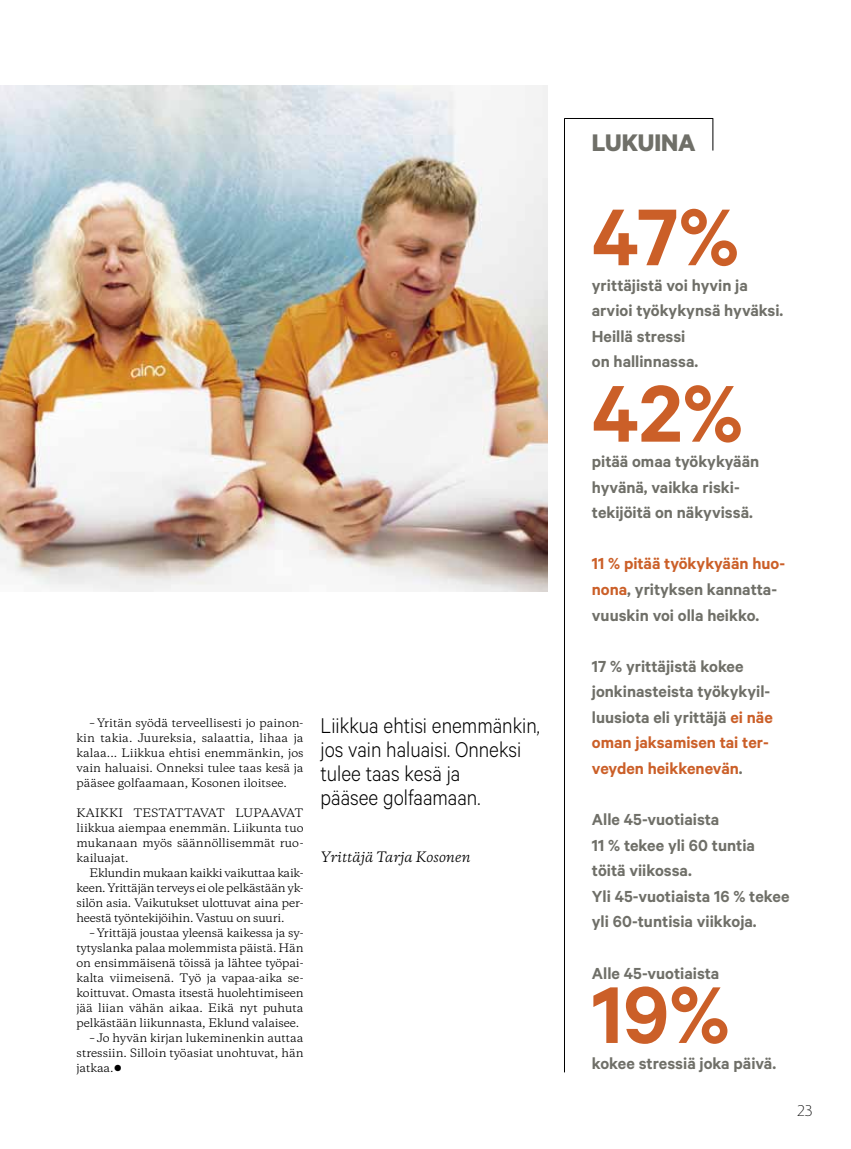
<style>
.page{position:relative;width:851px;height:1149px;background:#fff}
.page>*{position:absolute;margin:0;border:0;box-sizing:border-box;transform-origin:0 0}
.t1{font:600 90.45px "Calibre";color:#cb5f28}
.t2{font:700 27px "Calibre";color:#6f6f68}
.t3{font:300 24px/24px "Calibre";color:#000;scale:.9 1}
.t4{font:600 18px/25.5px "Calibre";color:#6f6f68}
.t5{font:15px "Landmark";color:#000}
.t6{font:italic 13.5px "Copernicus";color:#000}
.t7{font:10.95px/15px "Copernicus";color:#000;text-align:justify}
.s1{color:#cb5f28}
</style>
<div class="page">
<img style="left:0;top:85px;width:547px;height:506px">
<hr style="left:564px;top:118px;width:1px;height:953px;background:#000">
<hr style="left:564px;top:118px;width:149px;height:1px;background:#000">
<hr style="left:712px;top:118px;width:1px;height:32px;background:#000">
<p class="t7" style="left:77px;top:714px;width:228px;text-indent:13px">– Yritän syödä terveellisesti jo painon&shy;kin takia. Juureksia, salaattia, lihaa ja kalaa... Liikkua ehtisi enemmänkin, jos vain haluaisi. Onneksi tulee taas kesä ja pääsee golfaamaan, Kosonen iloitsee.</p>
<p class="t7" style="left:77px;top:804px;width:228px">KAIKKI TESTATTAVAT LUPAAVAT liikkua aiempaa enemmän. Liikunta tuo mukanaan myös säännöllisemmät ruo&shy;kailuajat.</p>
<p class="t7" style="left:77px;top:864px;width:228px;text-indent:13px">Eklundin mukaan kaikki vaikuttaa kaik&shy;keen. Yrittäjän terveys ei ole pelkästään yk&shy;silön asia. Vaikutukset ulottuvat aina per&shy;heestä työntekijöihin. Vastuu on suuri.</p>
<p class="t7" style="left:77px;top:924px;width:228px;text-indent:13px">– Yrittäjä joustaa yleensä kaikessa ja sy&shy;tytyslanka palaa molemmista päistä. Hän on ensimmäisenä töissä ja lähtee työpai&shy;kalta viimeisenä. Työ ja vapaa-aika se&shy;koittuvat. Omasta itsestä huolehtimiseen jää liian vähän aikaa. Eikä nyt puhuta pelkästään liikunnasta, Eklund valaisee.</p>
<p class="t7" style="left:77px;top:1029px;width:228px;text-indent:13px">– Jo hyvän kirjan lukeminenkin auttaa stressiin. Silloin työasiat unohtuvat, hän jatkaa.●</p>
<h3 class="t3" style="left:320px;top:712px;width:245px">Liikkua ehtisi enemmänkin, jos vain haluaisi. Onneksi tulee taas kesä ja<br>pääsee golfaamaan.</h3>
<p class="t6" style="left:320px;top:847px;width:152px">Yrittäjä Tarja Kosonen</p>
<h2 class="t2" style="left:591px;top:126px;width:105px">LUKUINA</h2>
<h1 class="t1" style="left:591px;top:183px;width:149px">47%</h1>
<h3 class="t4" style="left:591px;top:272px;width:193px">yrittäjistä voi hyvin ja arvioi työkykynsä hyväksi.<br>Heillä stressi<br>on hallinnassa.</h3>
<h1 class="t1" style="left:591px;top:359px;width:153px">42%</h1>
<h3 class="t4" style="left:591px;top:448px;width:169px">pitää omaa työkykyään hyvänä, vaikka riski&shy;tekijöitä on näkyvissä.</h3>
<h3 class="t4" style="left:591px;top:550px;width:195px"><span class="s1">11 % pitää työkykyään huo&shy;nona</span>, yrityksen kannatta&shy;vuuskin voi olla heikko.</h3>
<h3 class="t4" style="left:591px;top:652px;width:182px">17 % yrittäjistä kokee jonkinasteista työkykyil&shy;luusiota eli yrittäjä <span class="s1">ei näe oman jaksamisen tai ter&shy;veyden heikkenevän</span>.</h3>
<h3 class="t4" style="left:591px;top:806px;width:199px">Alle 45-vuotiaista<br>11 % tekee yli 60 tuntia töitä viikossa.<br>Yli 45-vuotiaista 16 % tekee yli 60-tuntisia viikkoja.</h3>
<h3 class="t4" style="left:591px;top:959px;width:129px">Alle 45-vuotiaista</h3>
<h1 class="t1" style="left:591px;top:960px;width:139px">19%</h1>
<h3 class="t4" style="left:591px;top:1049px;width:186px">kokee stressiä joka päivä.</h3>
<h3 class="t5" style="left:796px;top:1100px;width:17px">23</h3>
</div>
